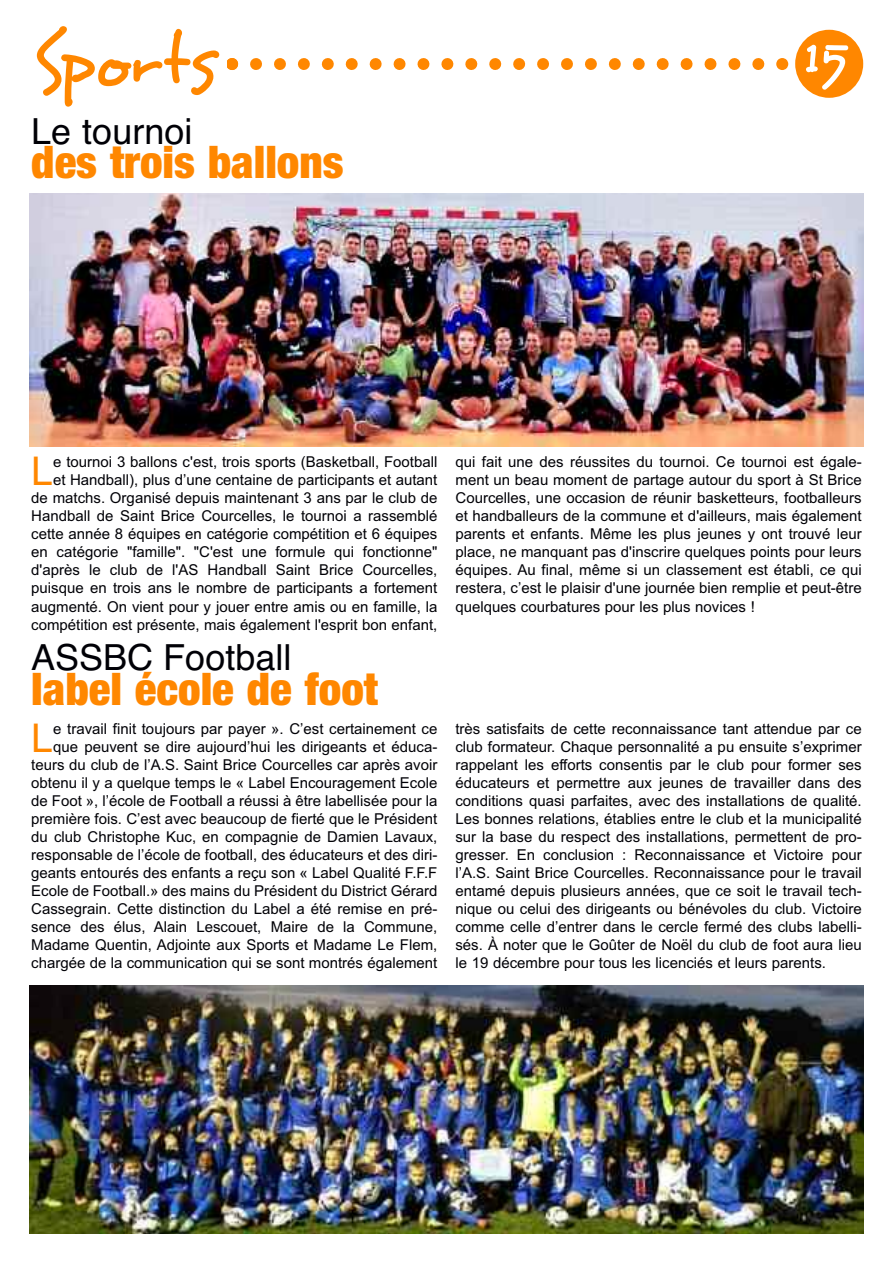
<style>
.page{position:relative;width:893px;height:1263px;background:#fff}
.page>*{position:absolute;margin:0;border:0;box-sizing:border-box;transform-origin:0 0}
.t1{font:72px "Desyrel";letter-spacing:-.025em;color:#ff8700}
.t2{font:54px "Desyrel";color:#fff}
.t3{font:900 condensed 45px "Helvetica Neue";color:#ff8700}
.t4{font:39.6px "Arial";color:#ff8700}
.t5{font:36px "Helvetica";color:#000006}
.t6{font:15px/18px "Arial";color:#000006;text-align:right}
</style>
<div class="page">
<div style="left:795px;top:30px;width:68px;height:68px;background:#ff8700;border-radius:50%"></div>
<svg style="left:227px;top:58px;width:538px;height:12px"></svg>
<svg style="left:776px;top:58px;width:12px;height:12px"></svg>
<img style="left:30px;top:193px;width:833px;height:253px">
<img style="left:30px;top:986px;width:833px;height:247px">
<h1 class="t1" style="left:31px;top:16px;width:185px">Sports</h1>
<h3 class="t5" style="left:31px;top:110px;width:163px">Le tournoi</h3>
<h3 class="t3" style="left:31px;top:134px;width:314px">des trois ballons</h3>
<h2 class="t2" style="left:801px;top:22px;width:48px">15</h2>
<p class="t6" style="left:31px;top:453px;width:408px">e tournoi 3 ballons c'est, trois sports (Basketball, Football<br>et Handball), plus d’une centaine de participants et autant<br>de matchs. Organisé depuis maintenant 3 ans par le club de Handball de Saint Brice Courcelles, le tournoi a rassemblé cette année 8 équipes en catégorie compétition et 6 équipes en catégorie "famille". "C'est une formule qui fonctionne" d'après le club de l'AS Handball Saint Brice Courcelles, puisque en trois ans le nombre de participants a fortement augmenté. On vient pour y jouer entre amis ou en famille, la compétition est présente, mais également l'esprit bon enfant,</p>
<p class="t6" style="left:455px;top:453px;width:408px;text-align:justify">qui fait une des réussites du tournoi. Ce tournoi est égale&shy;ment un beau moment de partage autour du sport à St Brice Courcelles, une occasion de réunir basketteurs, footballeurs et handballeurs de la commune et d'ailleurs, mais également parents et enfants. Même les plus jeunes y ont trouvé leur place, ne manquant pas d'inscrire quelques points pour leurs équipes. Au final, même si un classement est établi, ce qui restera, c’est le plaisir d'une journée bien remplie et peut-être quelques courbatures pour les plus novices !</p>
<h3 class="t5" style="left:31px;top:637px;width:262px">ASSBC Football</h3>
<h3 class="t3" style="left:31px;top:661px;width:348px">label école de foot</h3>
<h3 class="t4" style="left:31px;top:715px;width:24px">L</h3>
<h3 class="t4" style="left:31px;top:449px;width:24px">L</h3>
<p class="t6" style="left:31px;top:720px;width:408px">e travail finit toujours par payer ». C’est certainement ce que peuvent se dire aujourd’hui les dirigeants et éduca&shy;teurs du club de l’A.S. Saint Brice Courcelles car après avoir obtenu il y a quelque temps le « Label Encouragement Ecole de Foot », l’école de Football a réussi à être labellisée pour la première fois. C’est avec beaucoup de fierté que le Président du club Christophe Kuc, en compagnie de Damien Lavaux, responsable de l’école de football, des éducateurs et des diri&shy;geants entourés des enfants a reçu son « Label Qualité F.F.F Ecole de Football.» des mains du Président du District Gérard Cassegrain. Cette distinction du Label a été remise en pré&shy;sence des élus, Alain Lescouet, Maire de la Commune, Madame Quentin, Adjointe aux Sports et Madame Le Flem, chargée de la communication qui se sont montrés également</p>
<p class="t6" style="left:455px;top:720px;width:408px;text-align:justify">très satisfaits de cette reconnaissance tant attendue par ce club formateur. Chaque personnalité a pu ensuite s’exprimer rappelant les efforts consentis par le club pour former ses éducateurs et permettre aux jeunes de travailler dans des conditions quasi parfaites, avec des installations de qualité.<br>Les bonnes relations, établies entre le club et la municipalité sur la base du respect des installations, permettent de pro&shy;gresser. En conclusion : Reconnaissance et Victoire pour l’A.S. Saint Brice Courcelles. Reconnaissance pour le travail entamé depuis plusieurs années, que ce soit le travail tech&shy;nique ou celui des dirigeants ou bénévoles du club. Victoire comme celle d’entrer dans le cercle fermé des clubs labelli&shy;sés. À noter que le Goûter de Noël du club de foot aura lieu le 19 décembre pour tous les licenciés et leurs parents.</p>
</div>
